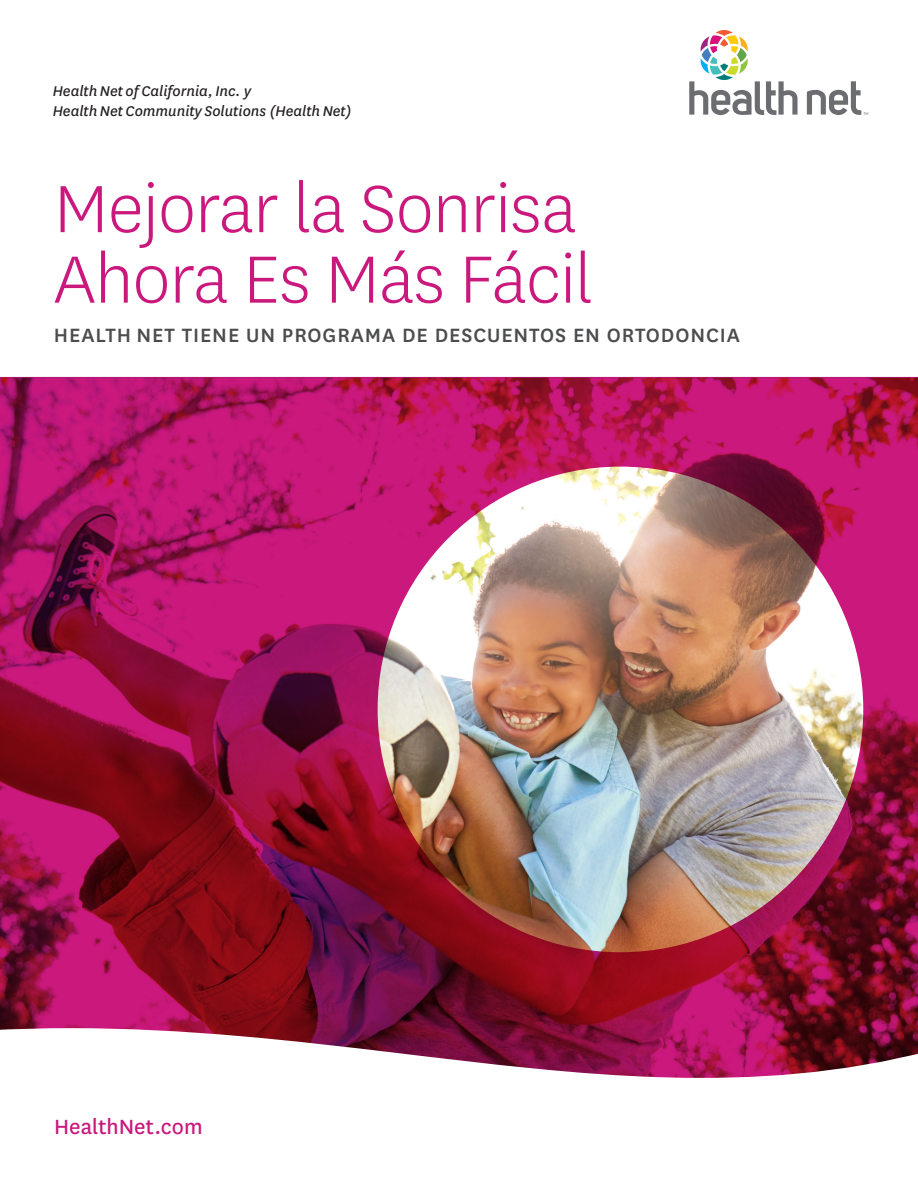
<style>
.page{position:relative;width:918px;height:1188px;background:#fff}
.page>*{position:absolute;margin:0;border:0;box-sizing:border-box;transform-origin:0 0}
.t1{font:300 78px/70.5px "Centene Sans";letter-spacing:-.01em;color:#ca187d}
.t2{font:24px "Centene Sans";color:#ca187d}
.t3{font:500 22.5px "Centene Sans";letter-spacing:.04em;color:#4b4c4d}
.t4{font:italic 16.5px "Centene Sans";color:#231f20}
</style>
<div class="page">
<svg style="left:689px;top:30px;width:109px;height:85px"></svg>
<svg style="left:807px;top:81px;width:61px;height:34px"></svg>
<img style="left:0;top:377px;width:918px;height:651px">
<svg style="left:0;top:1028px;width:918px;height:50px"></svg>
<p class="t4" style="left:53px;top:80px;width:200px">Health Net of California, Inc. y</p>
<p class="t4" style="left:53px;top:100px;width:300px">Health Net Community Solutions (Health Net)</p>
<h1 class="t1" style="left:54px;top:171px;width:541px">Mejorar la Sonrisa<br>Ahora Es Más Fácil</h1>
<h2 class="t3" style="left:54px;top:319px;width:688px">HEALTH NET TIENE UN PROGRAMA DE DESCUENTOS EN ORTODONCIA</h2>
<p class="t2" style="left:54px;top:1111px;width:150px">HealthNet.com</p>
</div>
